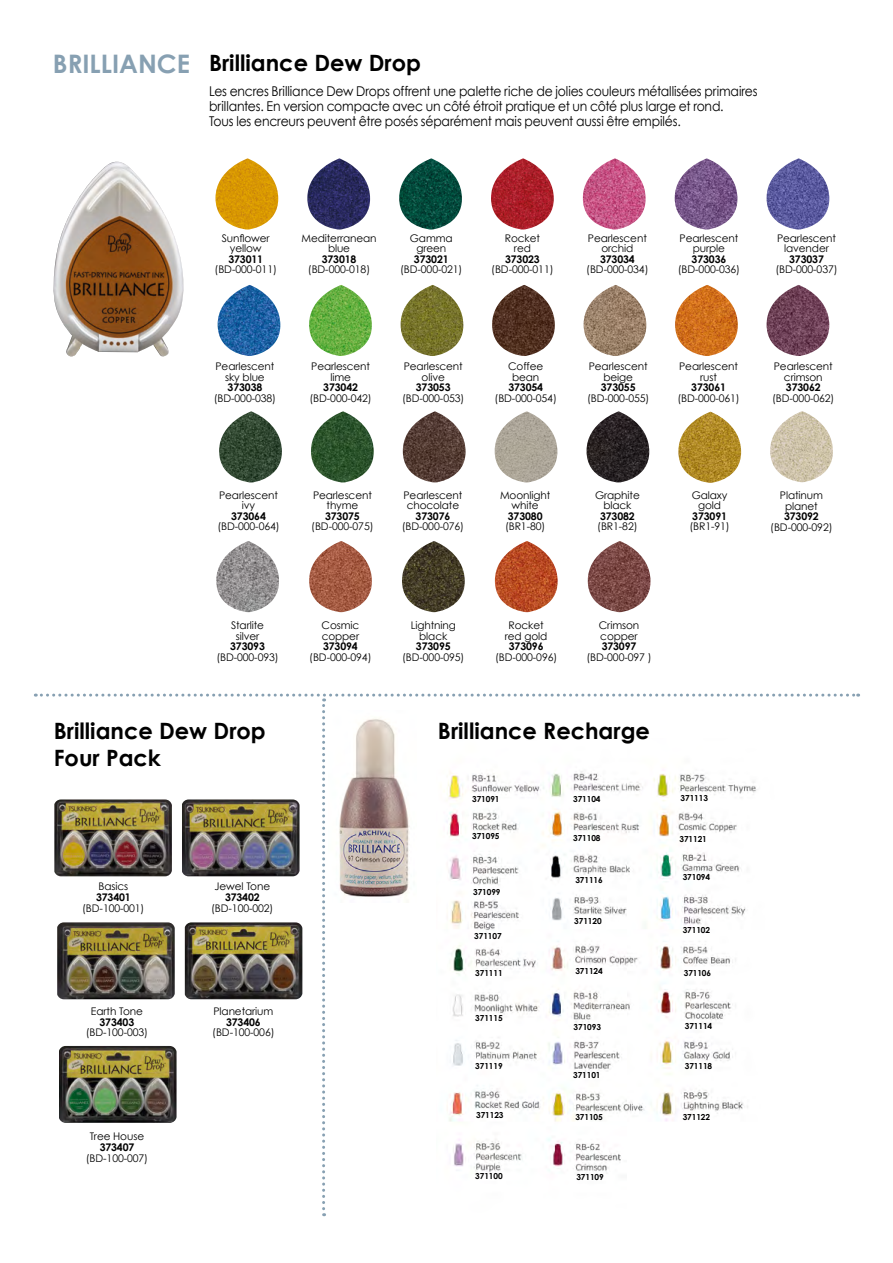
<style>
.page{position:relative;width:893px;height:1263px;background:#fff}
.page>*{position:absolute;margin:0;border:0;box-sizing:border-box;transform-origin:0 0}
.t1{font:700 22.5px/27px "Century Gothic";color:#000}
.t2{font:13.5px/15px "Century Gothic";letter-spacing:-.015em;color:#000;scale:.92 1}
.t3{font:10.5px/10.5px "Century Gothic";letter-spacing:-.01em;color:#000;text-align:center}
.t4{font:700 10.5px "Century Gothic";letter-spacing:-.01em;color:#000}
.t5{font:700 8.25px "Century Gothic";letter-spacing:-.01em;color:#000}
.s1{font-size:25.5px;color:#87a0b2}
</style>
<div class="page">
<img style="left:53px;top:162px;width:131px;height:195px">
<img style="left:215px;top:158px;width:63px;height:72px;border-radius:31px">
<img style="left:307px;top:158px;width:63px;height:72px;border-radius:31px">
<img style="left:399px;top:158px;width:63px;height:72px;border-radius:31px">
<img style="left:491px;top:158px;width:63px;height:72px;border-radius:31px">
<img style="left:583px;top:158px;width:63px;height:72px;border-radius:31px">
<img style="left:675px;top:158px;width:62px;height:72px;border-radius:31px">
<img style="left:766px;top:158px;width:63px;height:72px;border-radius:31px">
<img style="left:218px;top:285px;width:62px;height:71px;border-radius:31px">
<img style="left:309px;top:285px;width:63px;height:71px;border-radius:31px">
<img style="left:401px;top:285px;width:62px;height:71px;border-radius:31px">
<img style="left:492px;top:285px;width:63px;height:71px;border-radius:31px">
<img style="left:584px;top:285px;width:62px;height:71px;border-radius:31px">
<img style="left:675px;top:285px;width:63px;height:71px;border-radius:31px">
<img style="left:766px;top:285px;width:63px;height:71px;border-radius:31px">
<img style="left:219px;top:411px;width:63px;height:71px;border-radius:31px">
<img style="left:311px;top:411px;width:63px;height:71px;border-radius:31px">
<img style="left:403px;top:411px;width:63px;height:71px;border-radius:31px">
<img style="left:495px;top:411px;width:62px;height:71px;border-radius:31px">
<img style="left:586px;top:411px;width:63px;height:71px;border-radius:31px">
<img style="left:678px;top:412px;width:63px;height:71px;border-radius:31px">
<img style="left:770px;top:411px;width:63px;height:71px;border-radius:31px">
<img style="left:216px;top:541px;width:63px;height:71px;border-radius:31px">
<img style="left:309px;top:541px;width:63px;height:71px;border-radius:31px">
<img style="left:402px;top:541px;width:63px;height:71px;border-radius:31px">
<img style="left:495px;top:541px;width:63px;height:71px;border-radius:31px">
<img style="left:588px;top:541px;width:62px;height:71px;border-radius:31px">
<svg style="left:35px;top:694px;width:824px;height:522px"></svg>
<img style="left:328px;top:711px;width:88px;height:191px">
<img style="left:437px;top:739px;width:422px;height:477px">
<h1 class="t1" style="left:53px;top:49px;width:370px"><span class="s1">BRILLIANCE</span> Brilliance Dew Drop</h1>
<p class="t2" style="left:209px;top:84px;width:598px">Les encres Brilliance Dew Drops offrent une palette riche de jolies couleurs métallisées primaires brillantes. En version compacte avec un côté étroit pratique et un côté plus large et rond.<br>Tous les encreurs peuvent être posés séparément mais peuvent aussi être empilés.</p>
<p class="t3" style="left:222px;top:233px;width:49px">Sunflower yellow</p>
<p class="t4" style="left:228px;top:252px;width:36px">373011</p>
<p class="t3" style="left:215px;top:264px;width:64px">(BD-000-011)</p>
<p class="t3" style="left:301px;top:233px;width:77px">Mediterranean blue</p>
<p class="t4" style="left:322px;top:252px;width:36px">373018</p>
<p class="t3" style="left:308px;top:264px;width:64px">(BD-000-018)</p>
<p class="t3" style="left:410px;top:233px;width:44px">Gamma green</p>
<p class="t4" style="left:414px;top:252px;width:36px">373021</p>
<p class="t3" style="left:400px;top:264px;width:64px">(BD-000-021)</p>
<p class="t3" style="left:505px;top:233px;width:37px">Rocket red</p>
<p class="t4" style="left:505px;top:252px;width:36px">373023</p>
<p class="t3" style="left:491px;top:264px;width:64px">(BD-000-011)</p>
<p class="t3" style="left:588px;top:233px;width:60px">Pearlescent orchid</p>
<p class="t4" style="left:600px;top:252px;width:36px">373034</p>
<p class="t3" style="left:586px;top:264px;width:64px">(BD-000-034)</p>
<p class="t3" style="left:679px;top:233px;width:60px">Pearlescent purple</p>
<p class="t4" style="left:692px;top:252px;width:36px">373036</p>
<p class="t3" style="left:678px;top:264px;width:64px">(BD-000-036)</p>
<p class="t3" style="left:216px;top:361px;width:60px">Pearlescent sky blue</p>
<p class="t4" style="left:228px;top:381px;width:36px">373038</p>
<p class="t3" style="left:214px;top:392px;width:64px">(BD-000-038)</p>
<p class="t3" style="left:311px;top:361px;width:60px">Pearlescent lime</p>
<p class="t4" style="left:323px;top:381px;width:36px">373042</p>
<p class="t3" style="left:310px;top:392px;width:64px">(BD-000-042)</p>
<p class="t3" style="left:404px;top:361px;width:60px">Pearlescent olive</p>
<p class="t4" style="left:416px;top:381px;width:36px">373053</p>
<p class="t3" style="left:402px;top:392px;width:64px">(BD-000-053)</p>
<p class="t3" style="left:508px;top:361px;width:37px">Coffee bean</p>
<p class="t4" style="left:508px;top:381px;width:36px">373054</p>
<p class="t3" style="left:495px;top:392px;width:64px">(BD-000-054)</p>
<p class="t3" style="left:589px;top:361px;width:60px">Pearlescent beige</p>
<p class="t4" style="left:601px;top:381px;width:36px">373055</p>
<p class="t3" style="left:587px;top:392px;width:64px">(BD-000-055)</p>
<p class="t3" style="left:679px;top:361px;width:60px">Pearlescent rust</p>
<p class="t4" style="left:691px;top:381px;width:36px">373061</p>
<p class="t3" style="left:677px;top:392px;width:64px">(BD-000-061)</p>
<p class="t3" style="left:777px;top:233px;width:60px">Pearlescent lavender</p>
<p class="t4" style="left:789px;top:252px;width:36px">373037</p>
<p class="t3" style="left:775px;top:264px;width:64px">(BD-000-037)</p>
<p class="t3" style="left:774px;top:361px;width:60px">Pearlescent crimson</p>
<p class="t4" style="left:786px;top:381px;width:36px">373062</p>
<p class="t3" style="left:772px;top:392px;width:64px">(BD-000-062)</p>
<p class="t3" style="left:219px;top:489px;width:60px">Pearlescent ivy</p>
<p class="t4" style="left:231px;top:509px;width:36px">373064</p>
<p class="t3" style="left:217px;top:521px;width:64px">(BD-000-064)</p>
<p class="t3" style="left:313px;top:489px;width:60px">Pearlescent thyme</p>
<p class="t4" style="left:325px;top:509px;width:36px">373075</p>
<p class="t3" style="left:311px;top:521px;width:64px">(BD-000-075)</p>
<p class="t3" style="left:403px;top:489px;width:60px">Pearlescent chocolate</p>
<p class="t4" style="left:416px;top:509px;width:36px">373076</p>
<p class="t3" style="left:402px;top:521px;width:64px">(BD-000-076)</p>
<p class="t3" style="left:500px;top:489px;width:52px">Moonlight white</p>
<p class="t4" style="left:508px;top:509px;width:36px">373080</p>
<p class="t3" style="left:505px;top:521px;width:42px">(BR1-80)</p>
<p class="t3" style="left:595px;top:489px;width:46px">Graphite black</p>
<p class="t4" style="left:600px;top:509px;width:36px">373082</p>
<p class="t3" style="left:597px;top:521px;width:42px">(BR1-82)</p>
<p class="t3" style="left:692px;top:489px;width:37px">Galaxy gold</p>
<p class="t4" style="left:692px;top:509px;width:36px">373091</p>
<p class="t3" style="left:689px;top:521px;width:42px">(BR1-91)</p>
<p class="t3" style="left:780px;top:490px;width:45px">Platinum planet</p>
<p class="t4" style="left:784px;top:510px;width:36px">373092</p>
<p class="t3" style="left:770px;top:522px;width:64px">(BD-000-092)</p>
<p class="t3" style="left:231px;top:620px;width:34px">Starlite silver</p>
<p class="t4" style="left:230px;top:640px;width:36px">373093</p>
<p class="t3" style="left:216px;top:652px;width:64px">(BD-000-093)</p>
<p class="t3" style="left:322px;top:620px;width:39px;text-align:left">Cosmic copper</p>
<p class="t4" style="left:323px;top:640px;width:36px">373094</p>
<p class="t3" style="left:309px;top:652px;width:64px">(BD-000-094)</p>
<p class="t3" style="left:411px;top:620px;width:47px">Lightning black</p>
<p class="t4" style="left:416px;top:640px;width:36px">373095</p>
<p class="t3" style="left:402px;top:652px;width:64px">(BD-000-095)</p>
<p class="t3" style="left:505px;top:620px;width:44px">Rocket red gold</p>
<p class="t4" style="left:509px;top:640px;width:36px">373096</p>
<p class="t3" style="left:495px;top:652px;width:64px">(BD-000-096)</p>
<p class="t3" style="left:599px;top:620px;width:42px;text-align:left">Crimson copper</p>
<p class="t4" style="left:602px;top:640px;width:36px">373097</p>
<p class="t3" style="left:586px;top:652px;width:67px">(BD-000-097 )</p>
<h1 class="t1" style="left:54px;top:716px;width:213px">Brilliance Dew Drop<br>Four Pack</h1>
<h1 class="t1" style="left:438px;top:716px;width:213px">Brilliance Recharge</h1>
<p class="t3" style="left:99px;top:881px;width:31px">Basics</p>
<p class="t4" style="left:96px;top:891px;width:36px">373401</p>
<p class="t3" style="left:82px;top:902px;width:64px">(BD-100-001)</p>
<p class="t3" style="left:91px;top:1005px;width:53px">Earth Tone</p>
<p class="t4" style="left:100px;top:1015px;width:36px">373403</p>
<p class="t3" style="left:86px;top:1027px;width:64px">(BD-100-003)</p>
<p class="t3" style="left:90px;top:1130px;width:56px">Tree House</p>
<p class="t4" style="left:100px;top:1140px;width:36px">373407</p>
<p class="t3" style="left:86px;top:1152px;width:64px">(BD-100-007)</p>
<p class="t3" style="left:215px;top:881px;width:57px">Jewel Tone</p>
<p class="t4" style="left:225px;top:891px;width:36px">373402</p>
<p class="t3" style="left:211px;top:902px;width:64px">(BD-100-002)</p>
<p class="t3" style="left:213px;top:1005px;width:61px">Planetarium</p>
<p class="t4" style="left:226px;top:1015px;width:36px">373406</p>
<p class="t3" style="left:212px;top:1027px;width:64px">(BD-100-006)</p>
<p class="t5" style="left:472px;top:794px;width:29px">371091</p>
<p class="t5" style="left:472px;top:831px;width:29px">371095</p>
<p class="t5" style="left:473px;top:886px;width:29px">371099</p>
<p class="t5" style="left:474px;top:930px;width:29px">371107</p>
<p class="t5" style="left:475px;top:967px;width:29px">371111</p>
<p class="t5" style="left:475px;top:1013px;width:29px">371115</p>
<p class="t5" style="left:475px;top:1061px;width:29px">371119</p>
<p class="t5" style="left:476px;top:1110px;width:29px">371123</p>
<p class="t5" style="left:475px;top:1170px;width:29px">371100</p>
<p class="t5" style="left:573px;top:794px;width:29px">371104</p>
<p class="t5" style="left:573px;top:832px;width:29px">371108</p>
<p class="t5" style="left:575px;top:874px;width:29px">371116</p>
<p class="t5" style="left:574px;top:916px;width:29px">371120</p>
<p class="t5" style="left:575px;top:965px;width:29px">371124</p>
<p class="t5" style="left:574px;top:1021px;width:29px">371093</p>
<p class="t5" style="left:573px;top:1069px;width:29px">371101</p>
<p class="t5" style="left:575px;top:1111px;width:29px">371105</p>
<p class="t5" style="left:576px;top:1171px;width:29px">371109</p>
<p class="t5" style="left:681px;top:793px;width:29px">371113</p>
<p class="t5" style="left:679px;top:834px;width:29px">371121</p>
<p class="t5" style="left:683px;top:872px;width:29px">371094</p>
<p class="t5" style="left:683px;top:925px;width:29px">371102</p>
<p class="t5" style="left:684px;top:967px;width:29px">371106</p>
<p class="t5" style="left:685px;top:1021px;width:29px">371114</p>
<p class="t5" style="left:685px;top:1061px;width:29px">371118</p>
<p class="t5" style="left:683px;top:1111px;width:29px">371122</p>
</div>
